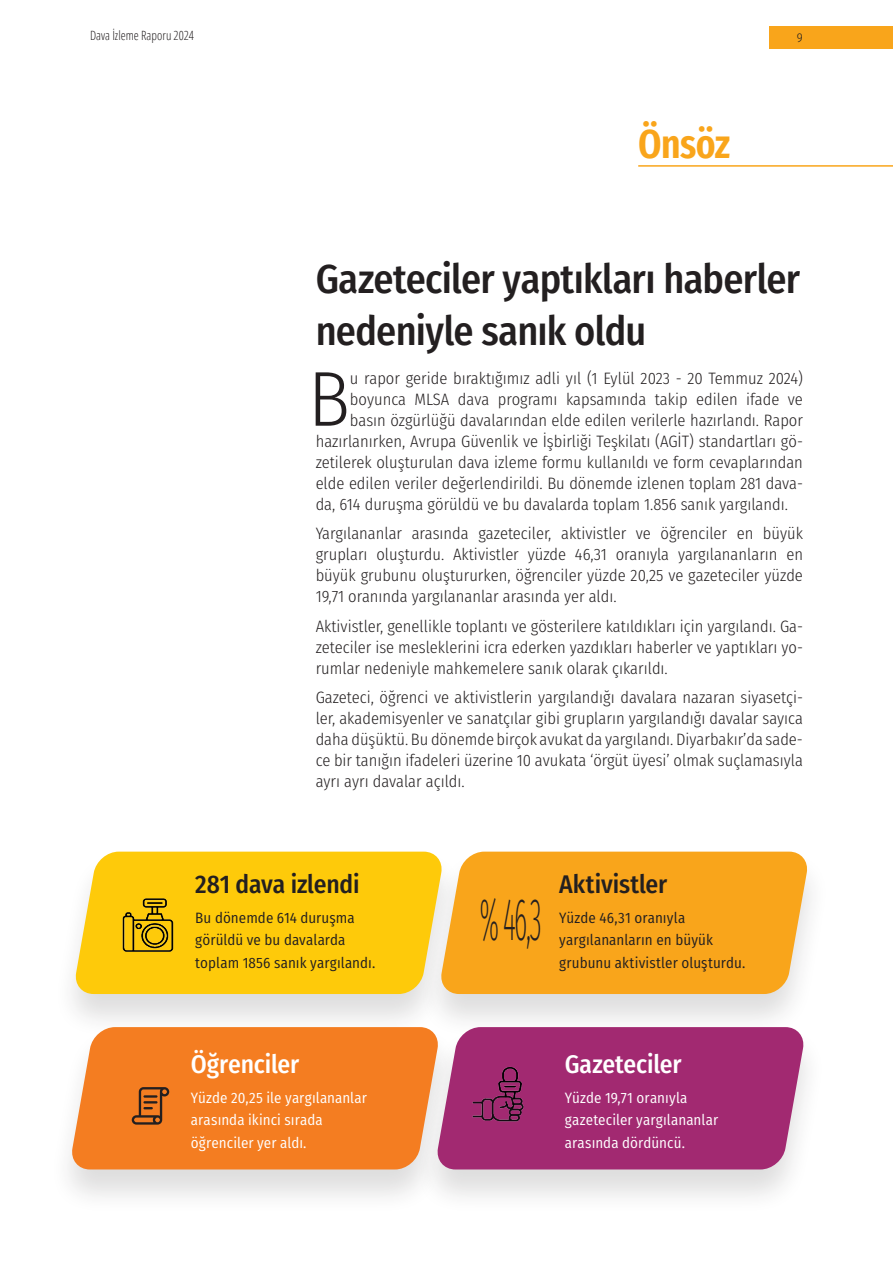
<style>
.page{position:relative;width:893px;height:1263px;background:#fff}
.page>*{position:absolute;margin:0;border:0;box-sizing:border-box;transform-origin:0 0}
.t1{font:300 77.85px "Fira Sans Condensed";color:#231f20}
.t2{font:200 60px "Fira Sans Compressed";color:#231f20;scale:.5 1}
.t3{font:500 40.5px/52.5px "Fira Sans Condensed";letter-spacing:-.02em;color:#231f20}
.t4{font:600 40.5px "Fira Sans Compressed";letter-spacing:-.015em;color:#f9a51b}
.t5{font:500 25.5px "Fira Sans Condensed";letter-spacing:-.005em;color:#231f20}
.t6{font:500 25.5px "Fira Sans Condensed";letter-spacing:-.005em;color:#fff}
.t7{font:300 16.5px/21px "Fira Sans Condensed";color:#231f20;text-align:justify}
.t8{font:15px/22.5px "Fira Sans Condensed";letter-spacing:.005em;color:#231f20}
.t9{font:15px/22.5px "Fira Sans Condensed";letter-spacing:.005em;color:#fff}
.t10{font:300 condensed 12.75px "Open Sans";color:#231f20}
.t11{font:300 12.75px "Fira Sans Condensed";color:#231f20}
</style>
<div class="page">
<div style="left:53px;top:849px;width:411px;height:190px;background:#231f20;opacity:.15"></div>
<div style="left:72px;top:852px;width:346px;height:142px;background:#feca0a"></div>
<div style="left:49px;top:1024px;width:412px;height:190px;background:#231f20;opacity:.15"></div>
<div style="left:69px;top:1027px;width:345px;height:142px;background:#f47d21"></div>
<div style="left:418px;top:849px;width:412px;height:190px;background:#231f20;opacity:.15"></div>
<svg style="left:438px;top:852px;width:372px;height:142px;fill:#f9a51b"></svg>
<div style="left:414px;top:1024px;width:412px;height:190px;background:#231f20;opacity:.15"></div>
<svg style="left:434px;top:1027px;width:373px;height:142px;fill:#a22971"></svg>
<svg style="left:132px;top:1087px;width:37px;height:37px"></svg>
<hr style="left:638px;top:165px;width:255px;height:2px;background:#f9a51b">
<img style="left:118px;top:897px;width:59px;height:55px">
<img style="left:469px;top:1066px;width:59px;height:55px">
<div style="left:769px;top:26px;width:124px;height:23px;background:#f9a51b"></div>
<p class="t10" style="left:90px;top:26px;width:105px">Dava İzleme Raporu 2024</p>
<p class="t11" style="left:797px;top:28px;width:7px">9</p>
<h3 class="t4" style="left:638px;top:110px;width:93px">Önsöz</h3>
<h3 class="t3" style="left:316px;top:250px;width:486px">Gazeteciler yaptıkları haberler nedeniyle sanık oldu</h3>
<h1 class="t1" style="left:308px;top:343px;width:43px">B</h1>
<p class="t7" style="left:350px;top:367px;width:455px">u rapor geride bıraktığımız adli yıl (1 Eylül 2023 - 20 Temmuz 2024)</p>
<p class="t7" style="left:350px;top:388px;width:454px">boyunca MLSA dava programı kapsamında takip edilen ifade ve</p>
<p class="t7" style="left:350px;top:409px;width:455px">basın özgürlüğü davalarından elde edilen verilerle hazırlandı. Rapor</p>
<p class="t7" style="left:316px;top:430px;width:489px">hazırlanırken, Avrupa Güvenlik ve İşbirliği Teşkilatı (AGİT) standartları gö-</p>
<p class="t7" style="left:316px;top:451px;width:489px">zetilerek oluşturulan dava izleme formu kullanıldı ve form cevaplarından</p>
<p class="t7" style="left:316px;top:472px;width:489px">elde edilen veriler değerlendirildi. Bu dönemde izlenen toplam 281 dava-</p>
<p class="t7" style="left:316px;top:493px;width:474px">da, 614 duruşma görüldü ve bu davalarda toplam 1.856 sanık yargılandı.</p>
<p class="t7" style="left:316px;top:523px;width:489px">Yargılananlar arasında gazeteciler, aktivistler ve öğrenciler en büyük grupları oluşturdu. Aktivistler yüzde 46,31 oranıyla yargılananların en büyük grubunu oluştururken, öğrenciler yüzde 20,25 ve gazeteciler yüzde 19,71 oranında yargılananlar arasında yer aldı.</p>
<p class="t7" style="left:316px;top:615px;width:489px">Aktivistler, genellikle toplantı ve gösterilere katıldıkları için yargılandı. Ga&shy;zeteciler ise mesleklerini icra ederken yazdıkları haberler ve yaptıkları yo&shy;rumlar nedeniyle mahkemelere sanık olarak çıkarıldı.</p>
<p class="t7" style="left:316px;top:687px;width:489px">Gazeteci, öğrenci ve aktivistlerin yargılandığı davalara nazaran siyasetçi&shy;ler, akademisyenler ve sanatçılar gibi grupların yargılandığı davalar sayıca daha düşüktü. Bu dönemde birçok avukat da yargılandı. Diyarbakır’da sade&shy;ce bir tanığın ifadeleri üzerine 10 avukata ‘örgüt üyesi’ olmak suçlamasıyla ayrı ayrı davalar açıldı.</p>
<h3 class="t5" style="left:195px;top:863px;width:166px">281 dava izlendi</h3>
<p class="t8" style="left:195px;top:906px;width:181px">Bu dönemde 614 duruşma görüldü ve bu davalarda toplam 1856 sanık yargılandı.</p>
<h3 class="t6" style="left:191px;top:1043px;width:110px">Öğrenciler</h3>
<p class="t9" style="left:191px;top:1086px;width:178px">Yüzde 20,25 ile yargılananlar arasında ikinci sırada öğrenciler yer aldı.</p>
<h2 class="t2" style="left:479px;top:877px;width:126px">% 46,3</h2>
<h3 class="t5" style="left:559px;top:863px;width:110px">Aktivistler</h3>
<p class="t8" style="left:559px;top:906px;width:188px">Yüzde 46,31 oranıyla yargılananların en büyük grubunu aktivistler oluşturdu.</p>
<h3 class="t6" style="left:565px;top:1043px;width:118px">Gazeteciler</h3>
<p class="t9" style="left:565px;top:1086px;width:155px">Yüzde 19,71 oranıyla gazeteciler yargılananlar arasında dördüncü.</p>
</div>
